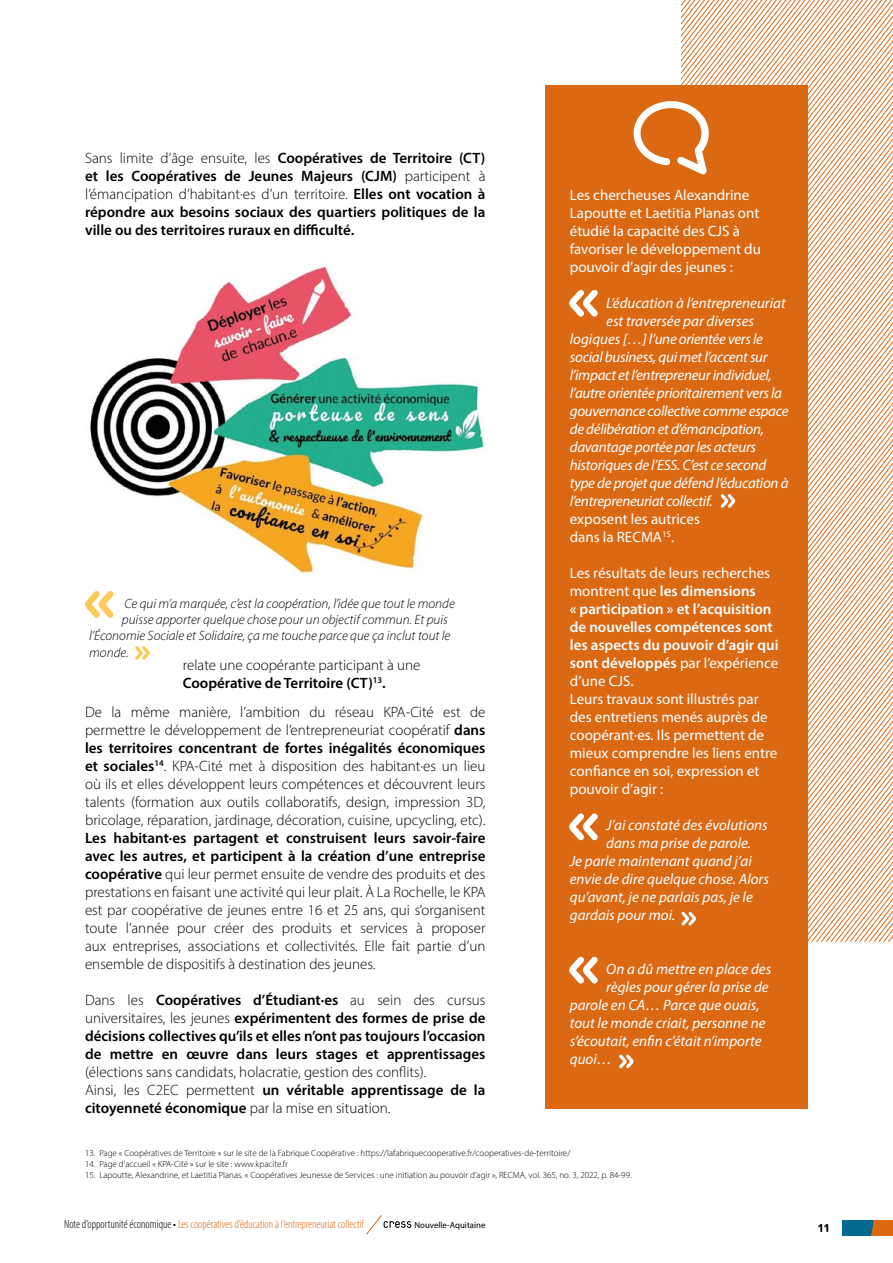
<style>
.page{position:relative;width:893px;height:1263px;background:#fff}
.page>*{position:absolute;margin:0;border:0;box-sizing:border-box;transform-origin:0 0}
.t1{font:300 15px/18px "Myriad Pro";color:#000;text-align:justify}
.t2{font:italic 15px "Myriad Pro";letter-spacing:-.01em;color:#fff}
.t3{font:15px/18px "Myriad Pro";color:#fff}
.t4{font:600 15px/18px "Myriad Pro";color:#000;text-align:justify}
.t5{font:italic 300 13.5px "Myriad Pro";color:#000}
.t6{font:300 condensed 12px "Myriad Pro";color:#db6913}
.t7{font:700 12px "Proxima Soft";color:#000}
.t8{font:300 9px "Myriad Pro";color:#000}
.t9{font:8.85px "Myriad Pro";color:#000}
.s1{font-weight:300}
.s2{font-weight:600}
.s3{color:#000}
</style>
<div class="page">
<svg style="left:842px;top:1220px;width:51px;height:15px"></svg>
<svg style="left:366px;top:1215px;width:45px;height:20px"></svg>
<svg style="left:681px;top:0;width:212px;height:942px"></svg>
<div style="left:546px;top:85px;width:262px;height:1023px;background:#db6913"></div>
<svg style="left:634px;top:101px;width:75px;height:73px"></svg>
<svg style="left:569px;top:290px;width:29px;height:27px"></svg>
<svg style="left:569px;top:813px;width:29px;height:27px"></svg>
<svg style="left:569px;top:957px;width:29px;height:26px"></svg>
<svg style="left:721px;top:494px;width:14px;height:14px"></svg>
<svg style="left:681px;top:912px;width:15px;height:13px"></svg>
<svg style="left:619px;top:1054px;width:15px;height:14px"></svg>
<img style="left:90px;top:267px;width:395px;height:307px">
<svg style="left:135px;top:646px;width:15px;height:14px"></svg>
<svg style="left:85px;top:591px;width:28px;height:27px"></svg>
<p class="t4" style="left:85px;top:149px;width:402px"><span class="s1">Sans limite d’âge ensuite, les</span> Coopératives de Territoire (CT) et les Coopératives de Jeunes Majeurs (CJM) <span class="s1">participent à l’émancipation d’habitant·es d’un territoire.</span> Elles ont vocation à répondre aux besoins sociaux des quartiers politiques de la ville ou des territoires ruraux en difficulté.</p>
<p class="t5" style="left:124px;top:595px;width:332px">Ce qui m’a marquée, c’est la coopération, l’idée que tout le monde</p>
<p class="t5" style="left:122px;top:612px;width:327px">puisse apporter quelque chose pour un objectif commun. Et puis</p>
<p class="t5" style="left:89px;top:628px;width:363px">l’Économie Sociale et Solidaire, ça me touche parce que ça inclut tout le</p>
<p class="t5" style="left:89px;top:644px;width:41px">monde.</p>
<p class="t1" style="left:183px;top:655px;width:239px">relate une coopérante participant à une<br><span class="s2">Coopérative de Territoire (CT)</span><sup>13</sup><span class="s2">.</span></p>
<p class="t1" style="left:85px;top:703px;width:402px">De la même manière, l’ambition du réseau KPA-Cité est de permettre le développement de l’entrepreneuriat coopératif <span class="s2">dans les territoires concentrant de fortes inégalités économiques et sociales</span><sup>14</sup>. KPA-Cité met à disposition des habitant·es un lieu où ils et elles développent leurs compétences et découvrent leurs talents (formation aux outils collaboratifs, design, impression 3D, bricolage, réparation, jardinage, décoration, cuisine, upcycling, etc).</p>
<p class="t1" style="left:85px;top:829px;width:402px"><span class="s2">Les habitant·es partagent et construisent leurs savoir-faire avec les autres, et participent à la création d’une entreprise coopérative</span> qui leur permet ensuite de vendre des produits et des prestations en faisant une activité qui leur plait. À La Rochelle, le KPA est par coopérative de jeunes entre 16 et 25 ans, qui s’organisent toute l’année pour créer des produits et services à proposer aux entreprises, associations et collectivités. Elle fait partie d’un ensemble de dispositifs à destination des jeunes.</p>
<p class="t4" style="left:85px;top:991px;width:402px"><span class="s1">Dans les</span> Coopératives d’Étudiant·es <span class="s1">au sein des cursus universitaires, les jeunes</span> expérimentent des formes de prise de décisions collectives qu’ils et elles n’ont pas toujours l’occasion de mettre en œuvre dans leurs stages et apprentissages</p>
<p class="t1" style="left:85px;top:1063px;width:402px;text-align:left">(élections sans candidats, holacratie, gestion des conflits).<br>Ainsi, les C2EC permettent <span class="s2">un véritable apprentissage de la citoyenneté économique</span> par la mise en situation.</p>
<p class="t3" style="left:570px;top:186px;width:193px">Les chercheuses Alexandrine<br>Lapoutte et Laetitia Planas ont étudié la capacité des CJS à favoriser le développement du pouvoir d’agir des jeunes :</p>
<p class="t2" style="left:606px;top:294px;width:181px">L’éducation à l’entrepreneuriat</p>
<p class="t2" style="left:606px;top:312px;width:149px">est traversée par diverses</p>
<p class="t2" style="left:570px;top:330px;width:195px">logiques […] l’une orientée vers le</p>
<p class="t2" style="left:570px;top:348px;width:199px">social business, qui met l’accent sur</p>
<p class="t2" style="left:570px;top:366px;width:203px">l’impact et l’entrepreneur individuel,</p>
<p class="t2" style="left:570px;top:384px;width:214px">l’autre orientée prioritairement vers la</p>
<p class="t2" style="left:570px;top:402px;width:220px">gouvernance collective comme espace</p>
<p class="t2" style="left:570px;top:420px;width:196px">de délibération et d’émancipation,</p>
<p class="t2" style="left:570px;top:438px;width:188px">davantage portée par les acteurs</p>
<p class="t2" style="left:570px;top:456px;width:198px">historiques de l’ESS. C’est ce second</p>
<p class="t2" style="left:570px;top:474px;width:220px">type de projet que défend l’éducation à</p>
<p class="t2" style="left:570px;top:492px;width:144px">l’entrepreneuriat collectif.</p>
<p class="t3" style="left:570px;top:510px;width:132px">exposent les autrices dans la RECMA<sup>15</sup>.</p>
<p class="t3" style="left:570px;top:564px;width:210px">Les résultats de leurs recherches montrent que <span class="s2">les dimensions<br>« participation » et l’acquisition de nouvelles compétences sont les aspects du pouvoir d’agir qui sont développés</span> par l’expérience d’une CJS.<br>Leurs travaux sont illustrés par des entretiens menés auprès de coopérant·es. Ils permettent de mieux comprendre les liens entre confiance en soi, expression et pouvoir d’agir :</p>
<p class="t2" style="left:606px;top:816px;width:163px">J’ai constaté des évolutions</p>
<p class="t2" style="left:606px;top:834px;width:146px">dans ma prise de parole.</p>
<p class="t2" style="left:570px;top:852px;width:183px">Je parle maintenant quand j’ai</p>
<p class="t2" style="left:570px;top:870px;width:201px">envie de dire quelque chose. Alors</p>
<p class="t2" style="left:570px;top:888px;width:184px">qu’avant, je ne parlais pas, je le</p>
<p class="t2" style="left:570px;top:906px;width:107px">gardais pour moi.</p>
<p class="t2" style="left:606px;top:960px;width:167px">On a dû mettre en place des</p>
<p class="t2" style="left:606px;top:978px;width:164px">règles pour gérer la prise de</p>
<p class="t2" style="left:570px;top:996px;width:191px">parole en CA… Parce que ouais,</p>
<p class="t2" style="left:570px;top:1014px;width:197px">tout le monde criait, personne ne</p>
<p class="t2" style="left:570px;top:1032px;width:193px">s’écoutait, enfin c’était n’importe</p>
<p class="t2" style="left:570px;top:1050px;width:44px">quoi…</p>
<p class="t8" style="left:85px;top:1148px;width:487px">13. Page « Coopératives de Territoire » sur le site de la Fabrique Coopérative : https://lafabriquecooperative.fr/cooperatives-de-territoire/</p>
<p class="t8" style="left:85px;top:1159px;width:204px">14. Page d’accueil « KPA-Cité » sur le site : www.kpacite.fr</p>
<p class="t8" style="left:85px;top:1169px;width:548px">15. Lapoutte, Alexandrine, et Laetitia Planas. « Coopératives Jeunesse de Services : une initiation au pouvoir d’agir », RECMA, vol. 365, no. 3, 2022, p. 84-99.</p>
<p class="t6" style="left:64px;top:1217px;width:301px"><span class="s3">Note d’opportunité économique •</span> Les coopératives d’éducation à l’entrepreneuriat collectif</p>
<p class="t7" style="left:818px;top:1219px;width:12px">11</p>
<p class="t9" style="left:414px;top:1219px;width:73px">Nouvelle-Aquitaine</p>
</div>
